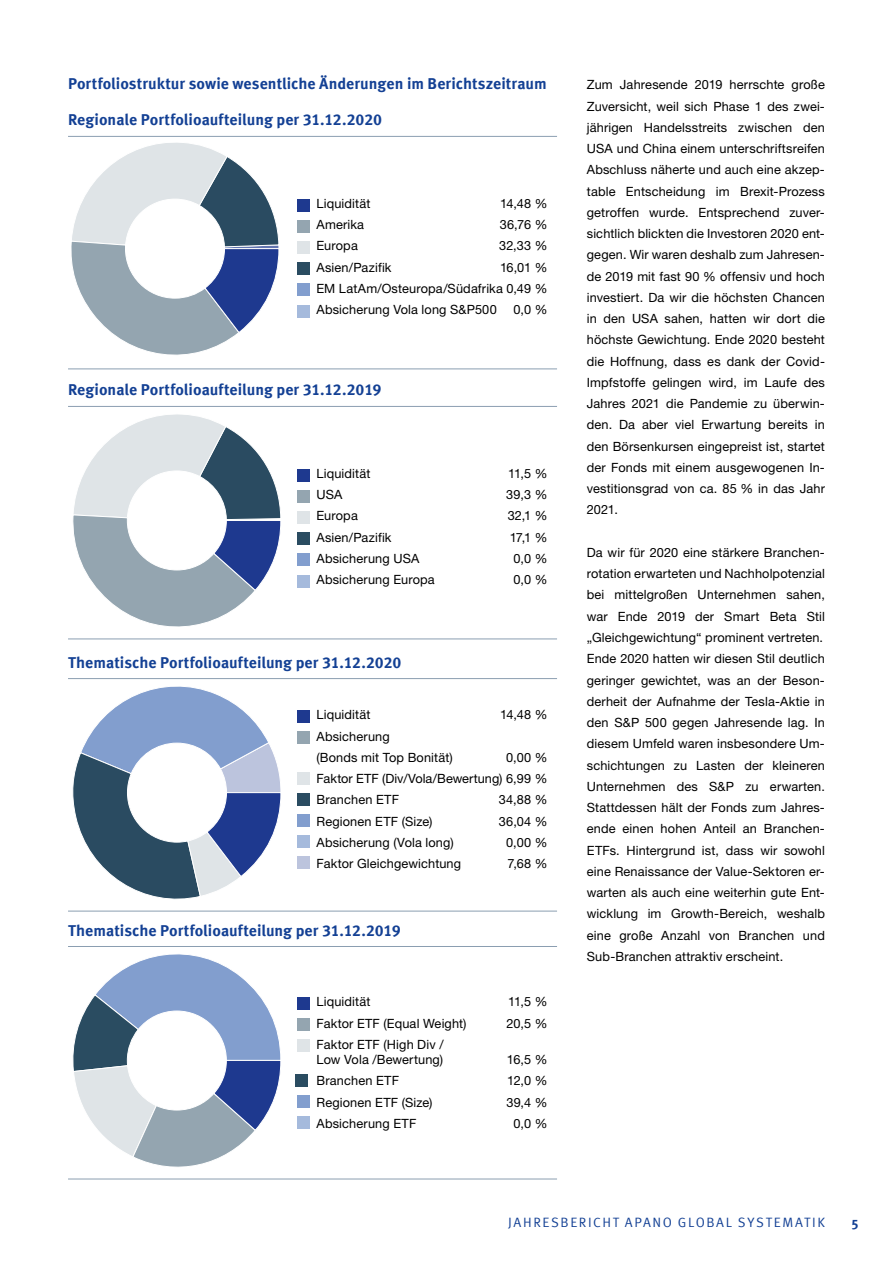
<style>
.page{position:relative;width:893px;height:1263px;background:#fff}
.page>*{position:absolute;margin:0;border:0;box-sizing:border-box;transform-origin:0 0}
.t1{font:700 15.75px "Meta Offc Pro";color:#134094}
.t2{font:13.5px "Meta Offc Pro Norm";letter-spacing:.115em;color:#134094}
.t3{font:700 13.5px "Meta Offc Pro";color:#134094}
.t4{font:12.75px/21.3px "Helvetica Neue LTW1 G";letter-spacing:.01em;color:#000;text-align:justify}
</style>
<div class="page">
<svg style="left:71px;top:414px;width:211px;height:226px"></svg>
<hr style="left:68px;top:406px;width:489px;height:1px;background:#8b9eb1">
<hr style="left:68px;top:638px;width:489px;height:1px;background:#8b9eb1">
<div style="left:297px;top:469px;width:13px;height:13px;background:#1e398f"></div>
<div style="left:297px;top:490px;width:13px;height:13px;background:#94a5b0"></div>
<div style="left:297px;top:511px;width:13px;height:13px;background:#dfe4e7"></div>
<div style="left:297px;top:532px;width:13px;height:13px;background:#2a4c61"></div>
<div style="left:297px;top:554px;width:13px;height:12px;background:#829ece"></div>
<div style="left:297px;top:575px;width:13px;height:12px;background:#a5badc"></div>
<svg style="left:73px;top:954px;width:208px;height:213px"></svg>
<hr style="left:68px;top:946px;width:489px;height:1px;background:#8b9eb1">
<hr style="left:68px;top:1178px;width:489px;height:1px;background:#8b9eb1">
<div style="left:297px;top:997px;width:13px;height:13px;background:#1e398f"></div>
<div style="left:297px;top:1018px;width:13px;height:13px;background:#94a5b0"></div>
<div style="left:297px;top:1039px;width:13px;height:13px;background:#dfe4e7"></div>
<div style="left:296px;top:1074px;width:12px;height:12px;background:#2a4c61"></div>
<div style="left:297px;top:1095px;width:13px;height:13px;background:#829ece"></div>
<div style="left:297px;top:1116px;width:13px;height:13px;background:#a5badc"></div>
<hr style="left:68px;top:136px;width:489px;height:1px;background:#8b9eb1">
<hr style="left:68px;top:368px;width:489px;height:1px;background:#8b9eb1">
<div style="left:297px;top:199px;width:13px;height:13px;background:#1e398f"></div>
<div style="left:297px;top:220px;width:13px;height:13px;background:#94a5b0"></div>
<div style="left:297px;top:241px;width:13px;height:13px;background:#dfe4e7"></div>
<div style="left:297px;top:262px;width:13px;height:13px;background:#2a4c61"></div>
<div style="left:297px;top:284px;width:13px;height:12px;background:#829ece"></div>
<div style="left:297px;top:305px;width:13px;height:12px;background:#a5badc"></div>
<svg style="left:69px;top:142px;width:211px;height:227px"></svg>
<hr style="left:68px;top:678px;width:489px;height:1px;background:#8b9eb1">
<hr style="left:68px;top:911px;width:489px;height:1px;background:#8b9eb1">
<div style="left:297px;top:710px;width:13px;height:13px;background:#1e398f"></div>
<div style="left:297px;top:731px;width:13px;height:13px;background:#94a5b0"></div>
<div style="left:297px;top:772px;width:13px;height:12px;background:#dfe4e7"></div>
<div style="left:297px;top:793px;width:13px;height:13px;background:#2a4c61"></div>
<div style="left:297px;top:814px;width:13px;height:13px;background:#829ece"></div>
<div style="left:297px;top:835px;width:13px;height:13px;background:#a5badc"></div>
<div style="left:297px;top:856px;width:13px;height:13px;background:#bcc4dd"></div>
<svg style="left:71px;top:679px;width:211px;height:221px"></svg>
<p class="t1" style="left:68px;top:72px;width:480px">Portfoliostruktur sowie wesentliche Änderungen im Berichtszeitraum</p>
<p class="t1" style="left:68px;top:108px;width:316px">Regionale Portfolioaufteilung per 31.12.2020</p>
<p class="t4" style="left:316px;top:193px;width:55px">Liquidität</p>
<p class="t4" style="left:500px;top:193px;width:49px">14,48 %</p>
<p class="t4" style="left:316px;top:214px;width:49px">Amerika</p>
<p class="t4" style="left:500px;top:214px;width:49px">36,76 %</p>
<p class="t4" style="left:316px;top:235px;width:43px">Europa</p>
<p class="t4" style="left:499px;top:235px;width:50px">32,33 %</p>
<p class="t4" style="left:316px;top:256px;width:77px">Asien/Pazifik</p>
<p class="t4" style="left:316px;top:256px;width:233px;text-indent:184px">16,01 % EM LatAm/Osteuropa/Südafrika 0,49 % Absicherung Vola long S&amp;P500</p>
<p class="t4" style="left:514px;top:299px;width:35px">0,0 %</p>
<p class="t1" style="left:68px;top:378px;width:315px">Regionale Portfolioaufteilung per 31.12.2019</p>
<p class="t4" style="left:316px;top:463px;width:55px">Liquidität</p>
<p class="t4" style="left:508px;top:463px;width:41px">11,5 %</p>
<p class="t4" style="left:316px;top:484px;width:27px">USA</p>
<p class="t4" style="left:506px;top:484px;width:43px">39,3 %</p>
<p class="t4" style="left:316px;top:505px;width:43px">Europa</p>
<p class="t4" style="left:508px;top:505px;width:41px">32,1 %</p>
<p class="t4" style="left:316px;top:526px;width:77px">Asien/Pazifik</p>
<p class="t4" style="left:510px;top:526px;width:39px">17,1 %</p>
<p class="t4" style="left:316px;top:548px;width:104px">Absicherung USA</p>
<p class="t4" style="left:514px;top:548px;width:35px">0,0 %</p>
<p class="t4" style="left:316px;top:569px;width:120px">Absicherung Europa</p>
<p class="t4" style="left:514px;top:569px;width:35px">0,0 %</p>
<p class="t1" style="left:68px;top:650px;width:335px">Thematische Portfolioaufteilung per 31.12.2020</p>
<p class="t4" style="left:316px;top:704px;width:55px">Liquidität</p>
<p class="t4" style="left:500px;top:704px;width:49px">14,48 %</p>
<p class="t4" style="left:316px;top:725px;width:138px">Absicherung<br>(Bonds mit Top Bonität)</p>
<p class="t4" style="left:316px;top:746px;width:233px;text-indent:190px">0,00 % Faktor ETF (Div/Vola/Bewertung) 6,99 % Branchen ETF</p>
<p class="t4" style="left:499px;top:789px;width:50px">34,88 %</p>
<p class="t4" style="left:316px;top:810px;width:117px">Regionen ETF (Size)</p>
<p class="t4" style="left:499px;top:810px;width:50px">36,04 %</p>
<p class="t4" style="left:316px;top:831px;width:139px">Absicherung (Vola long)</p>
<p class="t4" style="left:506px;top:831px;width:43px">0,00 %</p>
<p class="t4" style="left:316px;top:853px;width:146px">Faktor Gleichgewichtung</p>
<p class="t4" style="left:508px;top:853px;width:41px">7,68 %</p>
<p class="t1" style="left:68px;top:918px;width:334px">Thematische Portfolioaufteilung per 31.12.2019</p>
<p class="t4" style="left:316px;top:991px;width:55px">Liquidität</p>
<p class="t4" style="left:508px;top:991px;width:41px">11,5 %</p>
<p class="t4" style="left:316px;top:1012px;width:152px">Faktor ETF (Equal Weight)</p>
<p class="t4" style="left:506px;top:1012px;width:43px">20,5 %</p>
<p class="t4" style="left:316px;top:1036px;width:129px;line-height:15.3px">Faktor ETF (High Div /<br>Low Vola /Bewertung)</p>
<p class="t4" style="left:507px;top:1049px;width:42px">16,5 %</p>
<p class="t4" style="left:316px;top:1070px;width:84px">Branchen ETF</p>
<p class="t4" style="left:507px;top:1070px;width:42px">12,0 %</p>
<p class="t4" style="left:316px;top:1091px;width:117px">Regionen ETF (Size)</p>
<p class="t4" style="left:506px;top:1091px;width:43px">39,4 %</p>
<p class="t4" style="left:316px;top:1112px;width:101px">Absicherung ETF</p>
<p class="t4" style="left:514px;top:1112px;width:35px">0,0 %</p>
<p class="t4" style="left:587px;top:74px;width:240px">Zum Jahresende 2019 herrschte große Zuversicht, weil sich Phase 1 des zwei&shy;jährigen Handelsstreits zwischen den USA und China einem unterschriftsreifen Abschluss näherte und auch eine akzep&shy;table Entscheidung im Brexit-Prozess getroffen wurde. Entsprechend zuver&shy;sichtlich blickten die Investoren 2020 ent&shy;gegen. Wir waren deshalb zum Jahresen&shy;de 2019 mit fast 90 % offensiv und hoch investiert. Da wir die höchsten Chancen in den USA sahen, hatten wir dort die höchste Gewichtung. Ende 2020 besteht die Hoffnung, dass es dank der Covid-Impfstoffe gelingen wird, im Laufe des Jahres 2021 die Pandemie zu überwin&shy;den. Da aber viel Erwartung bereits in den Börsenkursen eingepreist ist, startet der Fonds mit einem ausgewogenen In&shy;vestitionsgrad von ca. 85 % in das Jahr 2021.</p>
<p class="t4" style="left:587px;top:542px;width:240px;text-align:left">Da wir für 2020 eine stärkere Branchen&shy;rotation erwarteten und Nachholpotenzial bei mittelgroßen Unternehmen sahen, war Ende 2019 der Smart Beta Stil „Gleichgewichtung“ prominent vertreten.<br>Ende 2020 hatten wir diesen Stil deutlich geringer gewichtet, was an der Beson&shy;derheit der Aufnahme der Tesla-Aktie in den S&amp;P 500 gegen Jahresende lag. In diesem Umfeld waren insbesondere Um&shy;schichtungen zu Lasten der kleineren Unternehmen des S&amp;P zu erwarten.<br>Stattdessen hält der Fonds zum Jahres&shy;ende einen hohen Anteil an Branchen-ETFs. Hintergrund ist, dass wir sowohl eine Renaissance der Value-Sektoren er&shy;warten als auch eine weiterhin gute Ent&shy;wicklung im Growth-Bereich, weshalb eine große Anzahl von Branchen und Sub-Branchen attraktiv erscheint.</p>
<p class="t2" style="left:508px;top:1211px;width:198px">JAHRESBERICHT APANO GLOBA</p>
<p class="t2" style="left:726px;top:1211px;width:40px">L SYSTE</p>
<p class="t2" style="left:782px;top:1211px;width:44px">MATI K</p>
<p class="t3" style="left:851px;top:1214px;width:9px">5</p>
</div>
